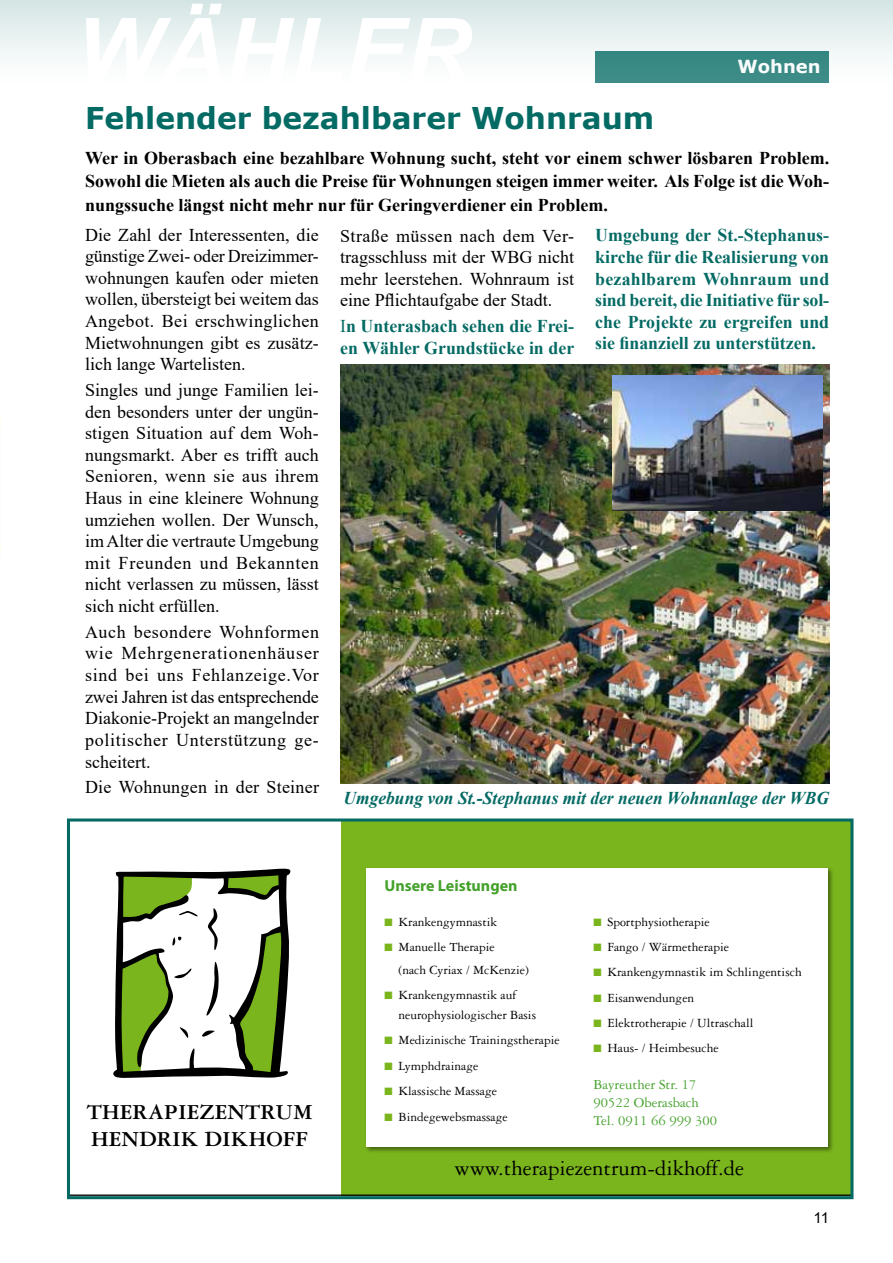
<style>
.page{position:relative;width:893px;height:1263px;background:#fff}
.page>*{position:absolute;margin:0;border:0;box-sizing:border-box;transform-origin:0 0}
.t1{font:italic 700 90px "Arial";color:#fff}
.t2{font:700 30px "Verdana";color:#046a64}
.t3{font:700 22.8px/27.3px "Garamond Three";color:#000}
.t4{font:22.65px "Garamond Three";color:#000}
.t5{font:18px/21.6px "Times New Roman";color:#000;text-align:justify}
.t6{font:700 18px/23.2px "Times New Roman";color:#000;text-align:justify}
.t7{font:700 18px/21.6px "Times New Roman";color:#046a64}
.t8{font:italic 700 18px "Times New Roman";color:#046a64}
.t9{font:700 18px "Verdana";color:#fff}
.t10{font:700 16.05px "Myriad Pro";color:#44a12b}
.t11{font:15px "Arial";color:#000}
.t12{font:14.7px/17.5px "Garamond Three";color:#44a12b}
.t13{font:13.35px/22.6px "Garamond Three";color:#000}
.s1{font-weight:400}
.s2{color:#7ab51d}
</style>
<div class="page">
<img style="left:0;top:418px;width:1px;height:131px">
<div style="left:342px;top:820px;width:510px;height:376px;background:#7ab51d"></div>
<svg style="left:113px;top:869px;width:177px;height:209px"></svg>
<div style="left:364px;top:867px;width:470px;height:287px;background:#000;opacity:.45"></div>
<div style="left:366px;top:868px;width:461px;height:279px;background:#fff"></div>
<hr style="left:68px;top:1194px;width:784px;height:2px;background:#000">
<div style="left:67px;top:818px;width:786px;height:381px;border:3px solid #046a64"></div>
<img style="left:340px;top:365px;width:489px;height:419px">
<img style="left:612px;top:375px;width:210px;height:136px">
<svg style="left:0;top:0;width:893px;height:83px"></svg>
<h1 class="t1" style="left:75px;top:-9px;width:396px">WÄHLER</h1>
<h2 class="t2" style="left:85px;top:97px;width:571px">Fehlender bezahlbarer Wohnraum</h2>
<p class="t9" style="left:738px;top:54px;width:85px">Wohnen</p>
<p class="t6" style="left:85px;top:146px;width:746px">Wer in Oberasbach eine bezahlbare Wohnung sucht, steht vor einem schwer lösbaren Problem.<br>Sowohl die Mieten als auch die Preise für Wohnungen steigen immer weiter. Als Folge ist die Woh&shy;nungssuche längst nicht mehr nur für Geringverdiener ein Problem.</p>
<p class="t5" style="left:85px;top:223px;width:235px">Die Zahl der Interessenten, die günstige Zwei- oder Dreizimmer&shy;wohnungen kaufen oder mieten wollen, übersteigt bei weitem das Angebot. Bei erschwinglichen Mietwohnungen gibt es zusätz&shy;lich lange Wartelisten.</p>
<p class="t5" style="left:85px;top:379px;width:235px">Singles und junge Familien lei&shy;den besonders unter der ungün&shy;stigen Situation auf dem Woh&shy;nungsmarkt. Aber es trifft auch Senioren, wenn sie aus ihrem Haus in eine kleinere Wohnung umziehen wollen. Der Wunsch, im Alter die vertraute Umgebung mit Freunden und Bekannten nicht verlassen zu müssen, lässt sich nicht erfüllen.</p>
<p class="t5" style="left:85px;top:620px;width:235px">Auch besondere Wohnformen wie Mehrgenerationenhäuser sind bei uns Fehlanzeige.Vor zwei Jahren ist das entsprechende Diakonie-Projekt an mangelnder politischer Unterstützung ge&shy;scheitert.</p>
<p class="t5" style="left:85px;top:776px;width:235px">Die Wohnungen in der Steiner</p>
<p class="t5" style="left:340px;top:224px;width:235px">Straße müssen nach dem Ver&shy;tragsschluss mit der WBG nicht mehr leerstehen. Wohnraum ist eine Pflichtaufgabe der Stadt.</p>
<p class="t7" style="left:340px;top:315px;width:236px"><span class="s1">I</span>n Unterasbach sehen die Frei&shy;en Wähler Grundstücke in der</p>
<p class="t7" style="left:595px;top:224px;width:235px;text-align:justify">Umgebung der St.-Stephanus&shy;kirche für die Realisierung von bezahlbarem Wohnraum und sind bereit, die Initiative für sol&shy;che Projekte zu ergreifen und sie finanziell zu unterstützen.</p>
<p class="t8" style="left:344px;top:786px;width:487px">Umgebung von St.-Stephanus mit der neuen Wohnanlage der WBG</p>
<p class="t3" style="left:87px;top:1098px;width:227px">THERAPIEZENTRUM<br>HENDRIK DIKHOFF</p>
<p class="t10" style="left:385px;top:875px;width:134px">Unsere Leistungen</p>
<p class="t13" style="left:385px;top:910px;width:114px"><span class="s2">■</span> Krankengymnastik</p>
<p class="t13" style="left:399px;top:936px;width:132px;text-indent:-14px"><span class="s2">■</span> Manuelle Therapie<br>(nach Cyriax / McKenzie)</p>
<p class="t13" style="left:399px;top:985px;width:139px;line-height:20px;text-indent:-14px"><span class="s2">■</span> Krankengymnastik auf neurophysiologischer Basis</p>
<p class="t13" style="left:385px;top:1029px;width:177px"><span class="s2">■</span> Medizinische Trainingstherapie</p>
<p class="t13" style="left:385px;top:1054px;width:95px"><span class="s2">■</span> Lymphdrainage</p>
<p class="t13" style="left:385px;top:1080px;width:114px"><span class="s2">■</span> Klassische Massage</p>
<p class="t13" style="left:385px;top:1105px;width:125px"><span class="s2">■</span> Bindegewebsmassage</p>
<p class="t13" style="left:593px;top:910px;width:118px"><span class="s2">■</span> Sportphysiotherapie</p>
<p class="t13" style="left:593px;top:936px;width:137px"><span class="s2">■</span> Fango / Wärmetherapie</p>
<p class="t13" style="left:593px;top:961px;width:210px"><span class="s2">■</span> Krankengymnastik im Schlingentisch</p>
<p class="t13" style="left:593px;top:986px;width:102px"><span class="s2">■</span> Eisanwendungen</p>
<p class="t13" style="left:593px;top:1012px;width:162px"><span class="s2">■</span> Elektrotherapie / Ultraschall</p>
<p class="t13" style="left:593px;top:1037px;width:127px"><span class="s2">■</span> Haus- / Heimbesuche</p>
<p class="t12" style="left:593px;top:1076px;width:125px">Bayreuther Str. 17<br>90522 Oberasbach<br>Tel. 0911 66 999 300</p>
<p class="t4" style="left:455px;top:1156px;width:291px">www.therapiezentrum-dikhoff.de</p>
<p class="t11" style="left:814px;top:1207px;width:17px">11</p>
</div>
